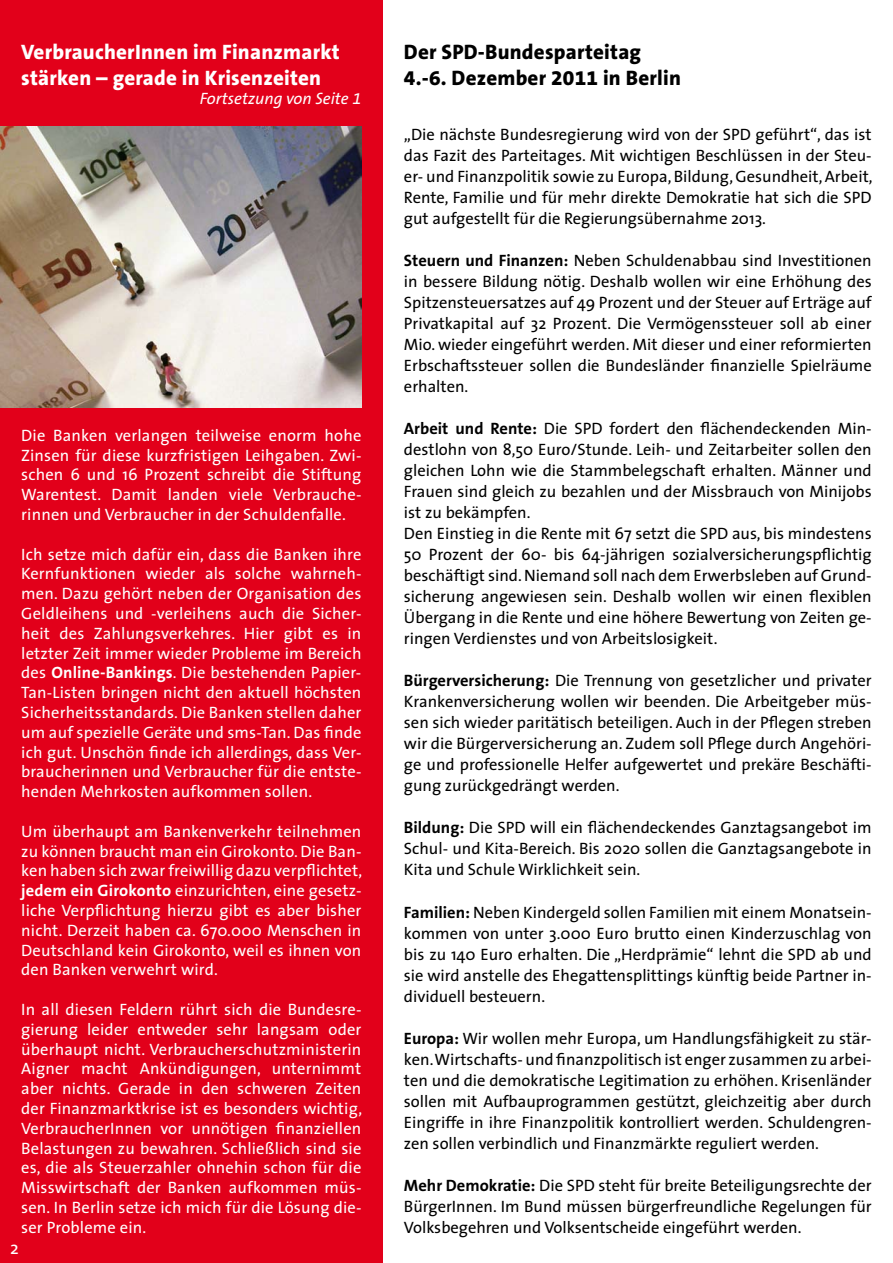
<style>
.page{position:relative;width:893px;height:1263px;background:#fff}
.page>*{position:absolute;margin:0;border:0;box-sizing:border-box;transform-origin:0 0}
.t1{font:800 21px/25.2px "The Sans B8";letter-spacing:.01em;color:#fff}
.t2{font:800 21px/25.2px "The Sans B8";letter-spacing:.01em;color:#000}
.t3{font:18px "The Sans";color:#fff}
.t4{font:16.5px/21px "The Sans";color:#000;text-align:justify}
.t5{font:16.5px/19.8px "The Sans";letter-spacing:.01em;color:#fff;text-align:justify}
.t6{font:italic 16.5px "The Sans B5 Plain";color:#fff}
.s1{font-family:"The Sans B7";font-weight:700}
</style>
<div class="page">
<div style="left:0;top:0;width:383px;height:1263px;background:#e2001a"></div>
<img style="left:0;top:126px;width:361px;height:281px">
<p class="t1" style="left:21px;top:40px;width:320px">VerbraucherInnen im Finanzmarkt stärken – gerade in Krisenzeiten</p>
<p class="t6" style="left:200px;top:90px;width:163px">Fortsetzung von Seite 1</p>
<p class="t5" style="left:21px;top:425px;width:342px">Die Banken verlangen teilweise enorm hohe Zinsen für diese kurzfristigen Leihgaben. Zwi&shy;schen 6 und 16 Prozent schreibt die Stiftung Warentest. Damit landen viele Verbrauche&shy;rinnen und Verbraucher in der Schuldenfalle.</p>
<p class="t5" style="left:21px;top:544px;width:342px">Ich setze mich dafür ein, dass die Banken ihre Kernfunktionen wieder als solche wahrneh&shy;men. Dazu gehört neben der Organisation des Geldleihens und -verleihens auch die Sicher&shy;heit des Zahlungsverkehres. Hier gibt es in letzter Zeit immer wieder Probleme im Bereich des <span class="s1">Online-Bankings</span>. Die bestehenden Papier-Tan-Listen bringen nicht den aktuell höchsten Sicherheitsstandards. Die Banken stellen daher um auf spezielle Geräte und sms-Tan. Das finde ich gut. Unschön finde ich allerdings, dass Ver&shy;braucherinnen und Verbraucher für die entste&shy;henden Mehrkosten aufkommen sollen.</p>
<p class="t5" style="left:21px;top:821px;width:342px">Um überhaupt am Bankenverkehr teilnehmen zu können braucht man ein Girokonto. Die Ban&shy;ken haben sich zwar freiwillig dazu verpflichtet, <span class="s1">jedem ein Girokonto</span> einzurichten, eine gesetz&shy;liche Verpflichtung hierzu gibt es aber bisher nicht. Derzeit haben ca. 670.000 Menschen in Deutschland kein Girokonto, weil es ihnen von den Banken verwehrt wird.</p>
<p class="t5" style="left:21px;top:1000px;width:342px">In all diesen Feldern rührt sich die Bundesre&shy;gierung leider entweder sehr langsam oder überhaupt nicht. Verbraucherschutzministerin Aigner macht Ankündigungen, unternimmt aber nichts. Gerade in den schweren Zeiten der Finanzmarktkrise ist es besonders wichtig, VerbraucherInnen vor unnötigen finanziellen Belastungen zu bewahren. Schließlich sind sie es, die als Steuerzahler ohnehin schon für die Misswirtschaft der Banken aufkommen müs&shy;sen. In Berlin setze ich mich für die Lösung die&shy;ser Probleme ein.</p>
<p class="t3" style="left:10px;top:1236px;width:10px">2</p>
<p class="t2" style="left:404px;top:40px;width:278px">Der SPD-Bundesparteitag<br>4.-6. Dezember 2011 in Berlin</p>
<p class="t4" style="left:404px;top:124px;width:470px">„Die nächste Bundesregierung wird von der SPD geführt“, das ist das Fazit des Parteitages. Mit wichtigen Beschlüssen in der Steu&shy;er- und Finanzpolitik sowie zu Europa, Bildung, Gesundheit, Arbeit, Rente, Familie und für mehr direkte Demokratie hat sich die SPD gut aufgestellt für die Regierungsübernahme 2013.</p>
<p class="t4" style="left:404px;top:250px;width:469px"><span class="s1">Steuern und Finanzen:</span> Neben Schuldenabbau sind Investitionen in bessere Bildung nötig. Deshalb wollen wir eine Erhöhung des Spitzensteuersatzes auf 49 Prozent und der Steuer auf Erträge auf Privatkapital auf 32 Prozent. Die Vermögenssteuer soll ab einer Mio. wieder eingeführt werden. Mit dieser und einer reformierten Erbschaftssteuer sollen die Bundesländer finanzielle Spielräume erhalten.</p>
<p class="t4" style="left:404px;top:418px;width:469px;text-align:left"><span class="s1">Arbeit und Rente:</span> Die SPD fordert den flächendeckenden Min&shy;destlohn von 8,50 Euro/Stunde. Leih- und Zeitarbeiter sollen den gleichen Lohn wie die Stammbelegschaft erhalten. Männer und Frauen sind gleich zu bezahlen und der Missbrauch von Minijobs ist zu bekämpfen.<br>Den Einstieg in die Rente mit 67 setzt die SPD aus, bis mindestens 50 Prozent der 60- bis 64-jährigen sozialversicherungspflichtig beschäftigt sind. Niemand soll nach dem Erwerbsleben auf Grund&shy;sicherung angewiesen sein. Deshalb wollen wir einen flexiblen Übergang in die Rente und eine höhere Bewertung von Zeiten ge&shy;ringen Verdienstes und von Arbeitslosigkeit.</p>
<p class="t4" style="left:404px;top:670px;width:469px"><span class="s1">Bürgerversicherung:</span> Die Trennung von gesetzlicher und privater Krankenversicherung wollen wir beenden. Die Arbeitgeber müs&shy;sen sich wieder paritätisch beteiligen. Auch in der Pflegen streben wir die Bürgerversicherung an. Zudem soll Pflege durch Angehöri&shy;ge und professionelle Helfer aufgewertet und prekäre Beschäfti&shy;gung zurückgedrängt werden.</p>
<p class="t4" style="left:404px;top:817px;width:469px"><span class="s1">Bildung:</span> Die SPD will ein flächendeckendes Ganztagsangebot im Schul- und Kita-Bereich. Bis 2020 sollen die Ganztagsangebote in Kita und Schule Wirklichkeit sein.</p>
<p class="t4" style="left:404px;top:901px;width:469px"><span class="s1">Familien:</span> Neben Kindergeld sollen Familien mit einem Monatsein&shy;kommen von unter 3.000 Euro brutto einen Kinderzuschlag von bis zu 140 Euro erhalten. Die „Herdprämie“ lehnt die SPD ab und sie wird anstelle des Ehegattensplittings künftig beide Partner in&shy;dividuell besteuern.</p>
<p class="t4" style="left:404px;top:1028px;width:469px"><span class="s1">Europa:</span> Wir wollen mehr Europa, um Handlungsfähigkeit zu stär&shy;ken. Wirtschafts- und finanzpolitisch ist enger zusammen zu arbei&shy;ten und die demokratische Legitimation zu erhöhen. Krisenländer sollen mit Aufbauprogrammen gestützt, gleichzeitig aber durch Eingriffe in ihre Finanzpolitik kontrolliert werden. Schuldengren&shy;zen sollen verbindlich und Finanzmärkte reguliert werden.</p>
<p class="t4" style="left:404px;top:1175px;width:469px"><span class="s1">Mehr Demokratie:</span> Die SPD steht für breite Beteiligungsrechte der BürgerInnen. Im Bund müssen bürgerfreundliche Regelungen für Volksbegehren und Volksentscheide eingeführt werden.</p>
</div>
